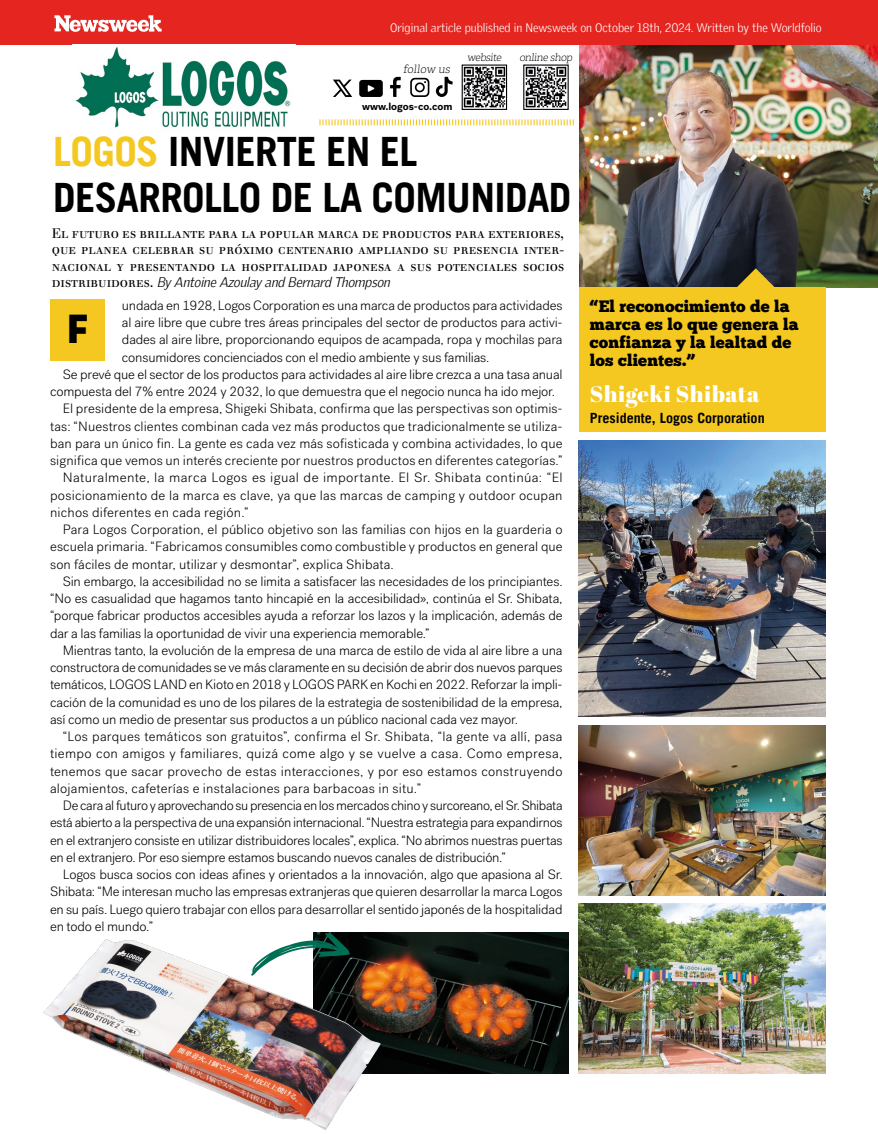
<style>
.page{position:relative;width:878px;height:1134px;background:#fff}
.page>*{position:absolute;margin:0;border:0;box-sizing:border-box;transform-origin:0 0}
.t1{font:700 40.5px/46.5px "Trade Gothic";letter-spacing:-.015em;color:#000}
.t2{font:40.5px "Intro";color:#000}
.t3{font:22.5px "Abril Fatface";letter-spacing:.02em;color:#fff}
.t4{font:16.5px/18px "Chunk Five";letter-spacing:.01em;color:#000}
.t5{font:700 14.1px "Trade Gothic LT";color:#000}
.t6{font:300 13.5px "Post Grotesk";letter-spacing:-.01em;color:#000}
.t7{font:300 13.5px "Post Grotesk";letter-spacing:.015em;color:#000}
.t8{font:13.5px/16.5px "Justus Versalitas";color:#000;text-align:justify}
.t9{font:300 13.5px "Post Grotesk";letter-spacing:.02em;color:#000}
.t10{font:300 13.5px "Post Grotesk";letter-spacing:-.03em;color:#000}
.t11{font:300 13.5px "Post Grotesk";letter-spacing:.025em;color:#000}
.t12{font:italic 300 13.5px "Griffith Gothic";color:#000}
.t13{font:300 12px "Griffith Gothic";color:#fff}
.t14{font:100 11.1px "Adelle";color:#000}
.t15{font:100 10.5px "Adelle";color:#000}
.t16{font:700 10.5px "Post Grotesk";color:#000}
.s1{color:#f4c821}
.s2{font-family:"Justus Versalitas";font-weight:400;font-style:normal}
</style>
<div class="page">
<img style="left:579px;top:45px;width:298px;height:242px">
<div style="left:0;top:0;width:877px;height:45px;background:#e52520"></div>
<svg style="left:54px;top:15px;width:108px;height:17px"></svg>
<svg style="left:319px;top:119px;width:254px;height:6px"></svg>
<div style="left:579px;top:287px;width:246px;height:145px;background:#f4c821"></div>
<svg style="left:736px;top:268px;width:38px;height:19px"></svg>
<div style="left:50px;top:300px;width:55px;height:61px;background:#f4c821"></div>
<img style="left:578px;top:440px;width:247px;height:277px">
<img style="left:578px;top:725px;width:247px;height:170px">
<img style="left:578px;top:904px;width:247px;height:170px">
<img style="left:464px;top:933px;width:104px;height:141px">
<img style="left:463px;top:67px;width:42px;height:41px">
<div style="left:461px;top:65px;width:46px;height:45px;border:1px solid #000"></div>
<img style="left:525px;top:67px;width:41px;height:41px">
<svg style="left:435px;top:77px;width:17px;height:20px"></svg>
<svg style="left:390px;top:77px;width:11px;height:20px"></svg>
<svg style="left:410px;top:78px;width:19px;height:19px"></svg>
<svg style="left:359px;top:80px;width:24px;height:17px"></svg>
<svg style="left:333px;top:80px;width:19px;height:17px"></svg>
<img style="left:43px;top:932px;width:421px;height:198px">
<svg style="left:251px;top:932px;width:99px;height:44px"></svg>
<img style="left:75px;top:47px;width:216px;height:81px">
<p class="t13" style="left:390px;top:20px;width:433px">Original article published in Newsweek on October 18th, 2024. Written by the Worldfolio</p>
<p class="t14" style="left:403px;top:62px;width:50px">follow us</p>
<p class="t16" style="left:362px;top:100px;width:92px">www.logos-co.com</p>
<p class="t15" style="left:467px;top:51px;width:38px">website</p>
<p class="t15" style="left:519px;top:51px;width:56px">online shop</p>
<h1 class="t1" style="left:53px;top:128px;width:519px"><span class="s1">LOGOS</span> INVIERTE EN EL<br>DESARROLLO DE LA COMUNIDAD</h1>
<p class="t8" style="left:52px;top:225px;width:514px">El futuro es brillante para la popular marca de productos para exteriores, que planea celebrar su próximo centenario ampliando su presencia inter&shy;nacional y presentando la hospitalidad japonesa a sus potenciales socios</p>
<p class="t12" style="left:52px;top:274px;width:343px"><span class="s2">d i s t r i b u i d o r e s .</span> ByAntoineAzoulayand Bernard Thompson</p>
<p class="t6" style="left:122px;top:298px;width:442px">undada en 1928, Logos Corporation es una marca de productos para actividades</p>
<p class="t6" style="left:122px;top:315px;width:442px">al aire libre que cubre tres áreas principales del sector de productos para activi-</p>
<p class="t6" style="left:122px;top:332px;width:442px">dades al aire libre, proporcionando equipos de acampada, ropa y mochilas para</p>
<p class="t6" style="left:122px;top:349px;width:369px">consumidores concienciados con el medio ambiente y sus familias.</p>
<p class="t6" style="left:63px;top:367px;width:501px">Se prevé que el sector de los productos para actividades al aire libre crezca a una tasa anual</p>
<p class="t6" style="left:50px;top:384px;width:506px">compuesta del 7% entre 2024 y 2032, lo que demuestra que el negocio nunca ha ido mejor.</p>
<p class="t6" style="left:63px;top:401px;width:501px">El presidente de la empresa, Shigeki Shibata, confirma que las perspectivas son optimis-</p>
<p class="t6" style="left:50px;top:418px;width:514px">tas: “Nuestros clientes combinan cada vez más productos que tradicionalmente se utiliza-</p>
<p class="t6" style="left:50px;top:436px;width:514px">ban para un único fin. La gente es cada vez más sofisticada y combina actividades, lo que</p>
<p class="t6" style="left:50px;top:453px;width:514px">significa que vemos un interés creciente por nuestros productos en diferentes categorías.”</p>
<p class="t11" style="left:63px;top:470px;width:501px">Naturalmente, la marca Logos es igual de importante. El Sr. Shibata continúa: “El</p>
<p class="t7" style="left:50px;top:487px;width:514px">posicionamiento de la marca es clave, ya que las marcas de camping y outdoor ocupan</p>
<p class="t7" style="left:50px;top:505px;width:200px">nichos diferentes en cada región.”</p>
<p class="t6" style="left:63px;top:522px;width:501px">Para Logos Corporation, el público objetivo son las familias con hijos en la guarderia o</p>
<p class="t6" style="left:50px;top:539px;width:514px">escuela primaria. “Fabricamos consumibles como combustible y productos en general que</p>
<p class="t6" style="left:50px;top:556px;width:345px">son fáciles de montar, utilizar y desmontar”, explica Shibata.</p>
<p class="t6" style="left:63px;top:574px;width:501px">Sin embargo, la accesibilidad no se limita a satisfacer las necesidades de los principiantes.</p>
<p class="t6" style="left:50px;top:591px;width:514px">“No es casualidad que hagamos tanto hincapié en la accesibilidad», continúa el Sr. Shibata,</p>
<p class="t6" style="left:50px;top:608px;width:514px">“porque fabricar productos accesibles ayuda a reforzar los lazos y la implicación, además de</p>
<p class="t6" style="left:50px;top:625px;width:381px">dar a las familias la oportunidad de vivir una experiencia memorable.”</p>
<p class="t6" style="left:63px;top:643px;width:501px">Mientras tanto, la evolución de la empresa de una marca de estilo de vida al aire libre a una</p>
<p class="t6" style="left:50px;top:660px;width:514px">constructora de comunidades se ve más claramente en su decisión de abrir dos nuevos parques</p>
<p class="t6" style="left:50px;top:677px;width:514px">temáticos, LOGOS LAND en Kioto en 2018 y LOGOS PARK en Kochi en 2022. Reforzar la impli-</p>
<p class="t6" style="left:50px;top:694px;width:514px">cación de la comunidad es uno de los pilares de la estrategia de sostenibilidad de la empresa,</p>
<p class="t6" style="left:50px;top:712px;width:469px">así como un medio de presentar sus productos a un público nacional cada vez mayor.</p>
<p class="t7" style="left:63px;top:729px;width:501px">“Los parques temáticos son gratuitos”, confirma el Sr. Shibata, “la gente va allí, pasa</p>
<p class="t9" style="left:50px;top:746px;width:514px">tiempo con amigos y familiares, quizá come algo y se vuelve a casa. Como empresa,</p>
<p class="t9" style="left:50px;top:763px;width:514px">tenemos que sacar provecho de estas interacciones, y por eso estamos construyendo</p>
<p class="t7" style="left:50px;top:781px;width:372px">alojamientos, cafeterías e instalaciones para barbacoas in situ.”</p>
<p class="t10" style="left:63px;top:798px;width:501px">De cara al futuro y aprovechando su presencia en los mercados chino y surcoreano, el Sr. Shibata</p>
<p class="t6" style="left:50px;top:815px;width:514px">está abierto a la perspectiva de una expansión internacional. “Nuestra estrategia para expandirnos</p>
<p class="t6" style="left:50px;top:832px;width:514px">en el extranjero consiste en utilizar distribuidores locales”, explica. “No abrimos nuestras puertas</p>
<p class="t6" style="left:50px;top:850px;width:457px">en el extranjero. Por eso siempre estamos buscando nuevos canales de distribución.”</p>
<p class="t6" style="left:63px;top:867px;width:501px">Logos busca socios con ideas afines y orientados a la innovación, algo que apasiona al Sr.</p>
<p class="t6" style="left:50px;top:884px;width:514px">Shibata: “Me interesan mucho las empresas extranjeras que quieren desarrollar la marca Logos</p>
<p class="t6" style="left:50px;top:901px;width:514px">en su país. Luego quiero trabajar con ellos para desarrollar el sentido japonés de la hospitalidad</p>
<p class="t6" style="left:50px;top:919px;width:104px">en todo el mundo.”</p>
<h1 class="t2" style="left:66px;top:305px;width:25px">F</h1>
<p class="t4" style="left:590px;top:297px;width:210px">“El reconocimiento de la marca es lo que genera la confianza y la lealtad de los clientes.”</p>
<h2 class="t3" style="left:590px;top:378px;width:171px">Shigeki Shibata</h2>
<p class="t5" style="left:590px;top:409px;width:176px">Presidente, Logos Corporation</p>
</div>
